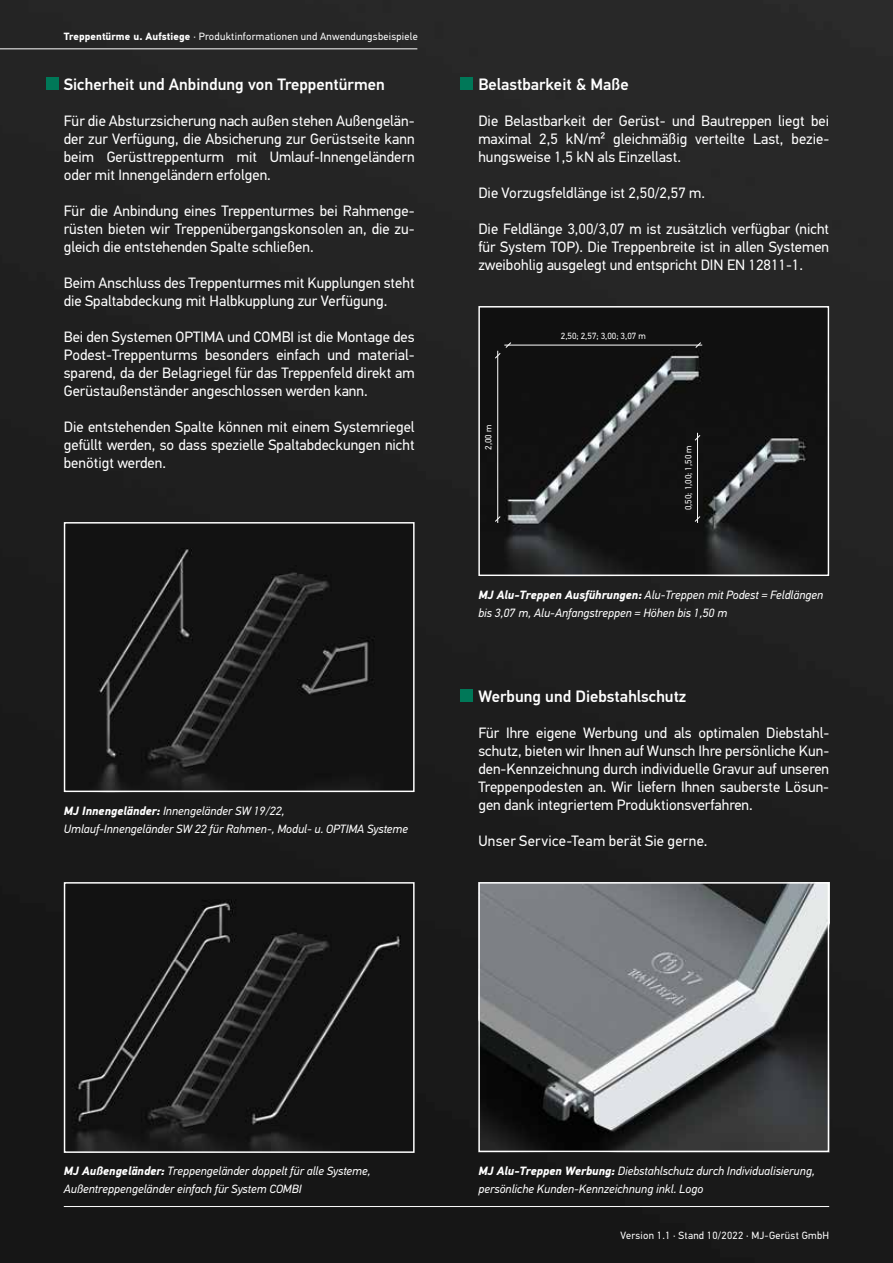
<style>
.page{position:relative;width:893px;height:1263px;background:#fff}
.page>*{position:absolute;margin:0;border:0;box-sizing:border-box;transform-origin:0 0}
.t1{font:500 16.5px "PFDIN Text Pro";color:#fff}
.t2{font:15px/18px "PFDIN Text Pro";color:#fff;text-align:justify}
.t3{font:italic 12px/18px "PFDIN Text Pro";color:#fff}
.t4{font:10.5px "PFDIN Text Pro";letter-spacing:.025em;color:#fff}
.t5{font:9px "PFDIN Text Pro";color:#fff}
.s1{font-weight:700}
</style>
<div class="page">
<img style="left:0;top:0;width:893px;height:1263px">
<hr style="left:64px;top:1206px;width:765px;height:1px;background:#fff">
<hr style="left:0;top:48px;width:417px;height:1px;background:#fff">
<img style="left:481px;top:885px;width:345px;height:264px">
<div style="left:478px;top:882px;width:351px;height:270px;border:2px solid #fff"></div>
<img style="left:67px;top:885px;width:345px;height:265px">
<div style="left:64px;top:882px;width:351px;height:271px;border:2px solid #fff"></div>
<img style="left:67px;top:525px;width:345px;height:264px">
<div style="left:64px;top:522px;width:351px;height:270px;border:2px solid #fff"></div>
<img style="left:481px;top:309px;width:345px;height:264px">
<div style="left:478px;top:306px;width:351px;height:270px;border:2px solid #fff"></div>
<hr style="left:497px;top:351px;width:1px;height:172px;background:#fff">
<hr style="left:697px;top:433px;width:1px;height:90px;background:#fff">
<svg style="left:694px;top:434px;width:7px;height:7px"></svg>
<svg style="left:494px;top:515px;width:7px;height:7px"></svg>
<svg style="left:694px;top:515px;width:7px;height:8px"></svg>
<hr style="left:504px;top:345px;width:198px;height:1px;background:#fff">
<svg style="left:494px;top:341px;width:18px;height:18px"></svg>
<svg style="left:695px;top:341px;width:7px;height:8px"></svg>
<div style="left:46px;top:77px;width:12px;height:13px;background:#007858"></div>
<div style="left:460px;top:77px;width:13px;height:13px;background:#007858"></div>
<div style="left:460px;top:689px;width:13px;height:13px;background:#007858"></div>
<p class="t4" style="left:64px;top:30px;width:355px"><span class="s1">Treppentürme u. Aufstiege</span> · Produktinformationen und Anwendungsbeispiele</p>
<p class="t1" style="left:64px;top:74px;width:323px">Sicherheit und Anbindung von Treppentürmen</p>
<p class="t2" style="left:64px;top:112px;width:352px">Für die Absturzsicherung nach außen stehen Außengelän&shy;der zur Verfügung, die Absicherung zur Gerüstseite kann beim Gerüsttreppenturm mit Umlauf-Innengeländern oder mit Innengeländern erfolgen.</p>
<p class="t2" style="left:64px;top:202px;width:352px">Für die Anbindung eines Treppenturmes bei Rahmenge&shy;rüsten bieten wir Treppenübergangskonsolen an, die zu&shy;gleich die entstehenden Spalte schließen.</p>
<p class="t2" style="left:64px;top:274px;width:352px">Beim Anschluss des Treppenturmes mit Kupplungen steht die Spaltabdeckung mit Halbkupplung zur Verfügung.</p>
<p class="t2" style="left:64px;top:328px;width:352px">Bei den Systemen OPTIMA und COMBI ist die Montage des Podest-Treppenturms besonders einfach und material&shy;sparend, da der Belagriegel für das Treppenfeld direkt am Gerüstaußenständer angeschlossen werden kann.</p>
<p class="t2" style="left:64px;top:418px;width:352px">Die entstehenden Spalte können mit einem Systemriegel gefüllt werden, so dass spezielle Spaltabdeckungen nicht benötigt werden.</p>
<p class="t3" style="left:64px;top:802px;width:346px"><span class="s1">MJ Innengeländer:</span> Innengeländer SW 19/22,<br>Umlauf-Innengeländer SW 22 für Rahmen-, Modul- u. OPTIMA Systeme</p>
<p class="t1" style="left:478px;top:74px;width:152px">Belastbarkeit &amp; Maße</p>
<p class="t2" style="left:478px;top:112px;width:352px">Die Belastbarkeit der Gerüst- und Bautreppen liegt bei maximal 2,5 kN/m² gleichmäßig verteilte Last, bezie&shy;hungsweise 1,5 kN als Einzellast.</p>
<p class="t2" style="left:478px;top:184px;width:228px">Die Vorzugsfeldlänge ist 2,50/2,57 m.</p>
<p class="t2" style="left:478px;top:220px;width:352px">Die Feldlänge 3,00/3,07 m ist zusätzlich verfügbar (nicht für System TOP). Die Treppenbreite ist in allen Systemen zweibohlig ausgelegt und entspricht DIN EN 12811-1.</p>
<p class="t5" style="left:483px;top:450px;width:27px;rotate:-90deg">2,00 m</p>
<p class="t5" style="left:561px;top:331px;width:86px">2,50; 2,57; 3,00; 3,07 m</p>
<p class="t5" style="left:683px;top:510px;width:66px;rotate:-90deg">0,50; 1,00; 1,50 m</p>
<p class="t3" style="left:478px;top:586px;width:346px"><span class="s1">MJ Alu-Treppen Ausführungen:</span> Alu-Treppen mit Podest = Feldlängen bis 3,07 m, Alu-Anfangstreppen = Höhen bis 1,50 m</p>
<p class="t1" style="left:478px;top:686px;width:209px">Werbung und Diebstahlschutz</p>
<p class="t2" style="left:478px;top:724px;width:352px">Für Ihre eigene Werbung und als optimalen Diebstahl&shy;schutz, bieten wir Ihnen auf Wunsch Ihre persönliche Kun&shy;den-Kennzeichnung durch individuelle Gravur auf unseren Treppenpodesten an. Wir liefern Ihnen sauberste Lösun&shy;gen dank integriertem Produktionsverfahren.</p>
<p class="t2" style="left:478px;top:832px;width:231px">Unser Service-Team berät Sie gerne.</p>
<p class="t3" style="left:64px;top:1162px;width:309px"><span class="s1">MJ Außengeländer:</span> Treppengeländer doppelt für alle Systeme,<br>Außentreppengeländer einfach für System COMBI</p>
<p class="t3" style="left:478px;top:1162px;width:338px"><span class="s1">MJ Alu-Treppen Werbung:</span> Diebstahlschutz durch Individualisierung, persönliche Kunden-Kennzeichnung inkl. Logo</p>
<p class="t4" style="left:620px;top:1229px;width:210px">Version 1.1 · Stand 10/2022 · MJ-Gerüst GmbH</p>
</div>
